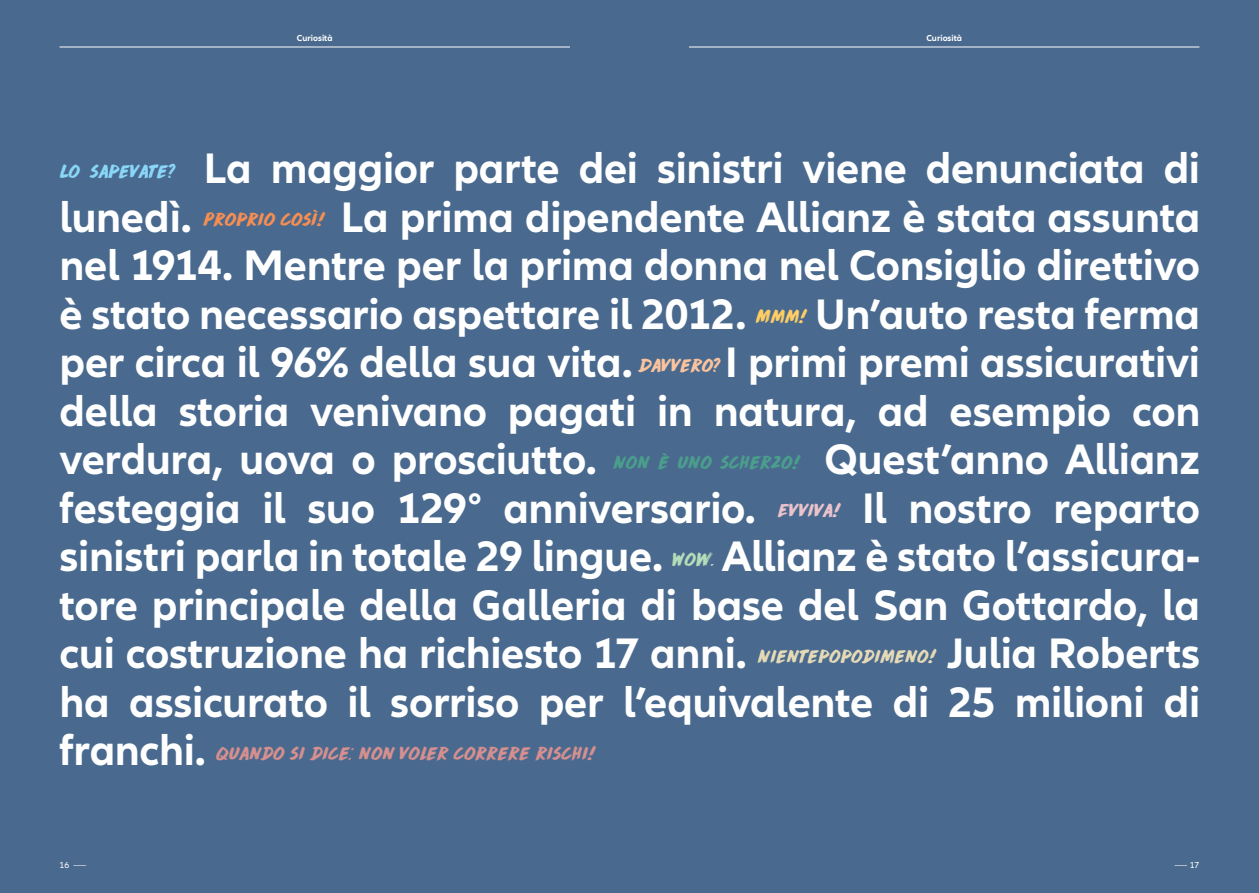
<style>
.page{position:relative;width:1259px;height:893px;background:#496a8e}
.page>*{position:absolute;margin:0;border:0;box-sizing:border-box;transform-origin:0 0}
.Lauftext{font:700 44.25px/48.4px "Allianz Neo";letter-spacing:-.005em;color:#fff;text-align:right}
.Lauftext-2{font:16.95px "Drop Dead Gorgeous";letter-spacing:-.05em;color:#d58f8f}
.Lauftext-3{font:16.95px "Drop Dead Gorgeous";letter-spacing:-.06em;color:#e5dab7}
.Lauftext-4{font:16.95px "Drop Dead Gorgeous";letter-spacing:-.05em;color:#4b9d8c}
.Lauftext-5{font:16.95px "Drop Dead Gorgeous";letter-spacing:-.05em;color:#f68e53}
.Lauftext-6{font:16.95px "Drop Dead Gorgeous";letter-spacing:-.05em;color:#89d6f7}
.Lauftext-7{font:16.95px "Drop Dead Gorgeous";letter-spacing:-.065em;color:#fbc39d}
.Lauftext-8{font:16.95px "Drop Dead Gorgeous";letter-spacing:-.03em;color:#ebc3cc}
.Lauftext-9{font:16.95px "Drop Dead Gorgeous";color:#fecd64}
.Lauftext-10{font:16.95px "Drop Dead Gorgeous";color:#b4dcb9}
.t1{font:700 9px "Allianz Neo";color:#fff}
.t2{font:9px "Allianz Neo";color:#fff}
.t3{font:9px "Allianz Neo";color:#fff;scale:3 1}
</style>
<div class="page">
<hr style="left:60px;top:47px;width:510px;height:1px;background:#fff">
<hr style="left:689px;top:47px;width:510px;height:1px;background:#fff">
<p class="t1" style="left:297px;top:33px;width:37px">Curiosità</p>
<p class="t1" style="left:926px;top:33px;width:37px">Curiosità</p>
<p class="Lauftext-6" style="left:60px;top:159px;width:117px">LO SAPEVATE?</p>
<p class="Lauftext" style="left:204px;top:145px;width:998px">La maggior parte dei sinistri viene denunciata di</p>
<p class="Lauftext" style="left:60px;top:194px;width:134px">lunedì.</p>
<p class="Lauftext-5" style="left:203px;top:207px;width:124px">PROPRIO COSÌ!</p>
<p class="Lauftext" style="left:341px;top:194px;width:861px">La prima dipendente Allianz è stata assunta</p>
<p class="Lauftext" style="left:60px;top:242px;width:1142px">nel 1914. Mentre per la prima donna nel Consiglio direttivo</p>
<p class="Lauftext" style="left:60px;top:291px;width:688px">è stato necessario aspettare il 2012.</p>
<p class="Lauftext-9" style="left:755px;top:304px;width:53px">MMM!</p>
<p class="Lauftext" style="left:815px;top:291px;width:386px">Un’auto resta ferma</p>
<p class="Lauftext" style="left:60px;top:339px;width:575px">per circa il 96% della sua vita.</p>
<p class="Lauftext-7" style="left:637px;top:353px;width:84px">DAVVERO?</p>
<p class="Lauftext" style="left:725px;top:339px;width:476px">I primi premi assicurativi</p>
<p class="Lauftext" style="left:60px;top:388px;width:1142px">della storia venivano pagati in natura, ad esempio con</p>
<p class="Lauftext" style="left:60px;top:436px;width:539px">verdura, uova o prosciutto.</p>
<p class="Lauftext-4" style="left:613px;top:450px;width:189px">NON È UNO SCHERZO!</p>
<p class="Lauftext" style="left:824px;top:436px;width:377px">Quest’anno Allianz</p>
<p class="Lauftext" style="left:60px;top:485px;width:698px">festeggia il suo 129° anniversario.</p>
<p class="Lauftext-8" style="left:777px;top:498px;width:65px">EVVIVA!</p>
<p class="Lauftext" style="left:862px;top:485px;width:340px">Il nostro reparto</p>
<p class="Lauftext" style="left:60px;top:533px;width:605px">sinistri parla in totale 29 lingue.</p>
<p class="Lauftext-10" style="left:672px;top:547px;width:43px">WOW.</p>
<p class="Lauftext" style="left:60px;top:533px;width:1142px">Allianz è stato l’assicura-<br>tore principale della Galleria di base del San Gottardo, la</p>
<p class="Lauftext" style="left:60px;top:630px;width:689px">cui costruzione ha richiesto 17 anni.</p>
<p class="Lauftext-3" style="left:757px;top:644px;width:181px">NIENTEPOPODIMENO!</p>
<p class="Lauftext" style="left:947px;top:630px;width:255px">Julia Roberts</p>
<p class="Lauftext" style="left:60px;top:679px;width:1142px">ha assicurato il sorriso per l’equivalente di 25 milioni di</p>
<p class="Lauftext" style="left:60px;top:727px;width:148px">franchi.</p>
<p class="Lauftext-2" style="left:216px;top:741px;width:381px">QUANDO SI DICE: NON VOLER CORRERE RISCHI!</p>
<p class="t2" style="left:60px;top:860px;width:29px">16 –</p>
<p class="t3" style="left:1174px;top:860px;width:10px">– 17</p>
</div>
